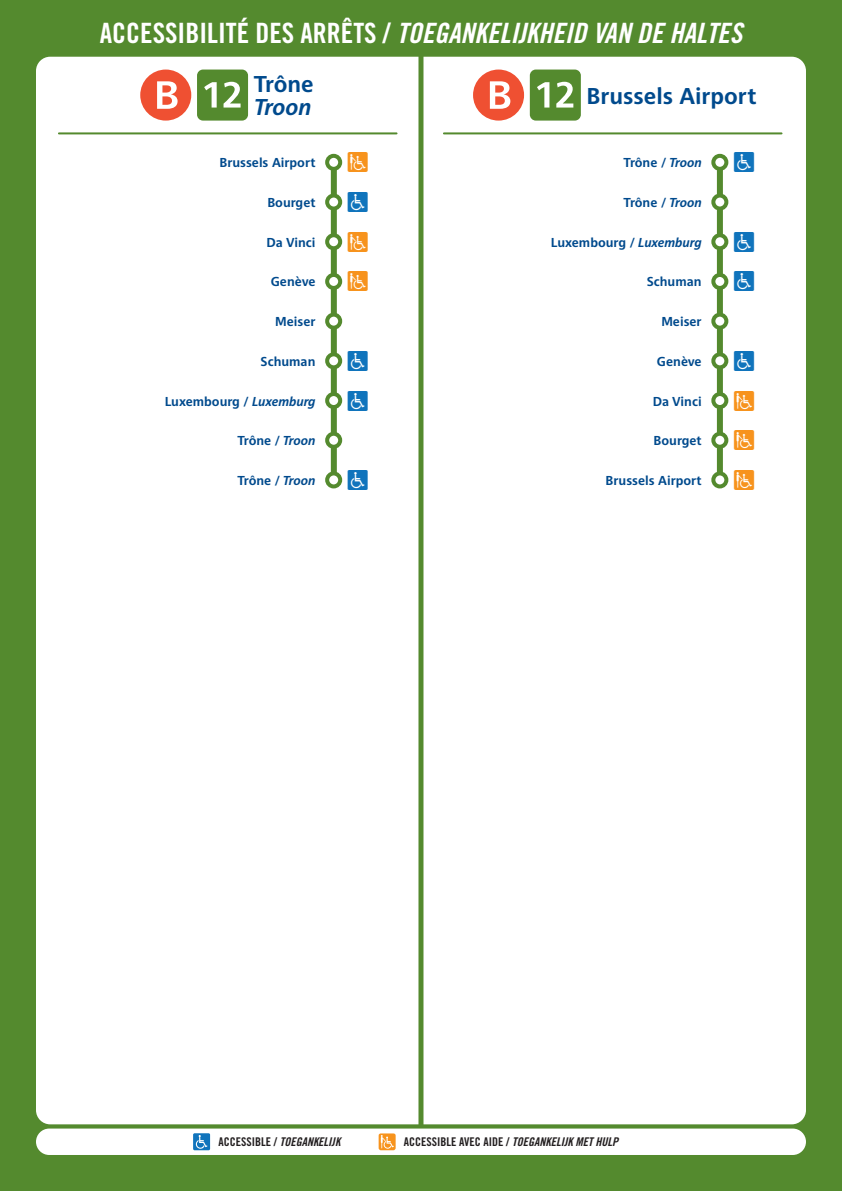
<style>
.page{position:relative;width:842px;height:1191px;background:#548a2e}
.page>*{position:absolute;margin:0;border:0;box-sizing:border-box;transform-origin:0 0}
.t1{font:28px "Trade Gothic LT Std Bd Cn 20 Obl";color:#fff}
.Titre_Arrêt_FR{font:700 23px "Brusseline";color:#004a8d}
.Titre_Arrêt_NL{font:italic 700 23px "Brusseline";letter-spacing:-.01em;color:#004a8d}
.Picto{font:20px "STIB Picto Font";color:#1074bc}
.Picto-2{font:20px "STIB Picto Font";color:#f7931d}
.Gauche_FR_-_NL{font:700 13px "Brusseline";color:#004a8d}
.t2{font:12px "Trade Gothic LT Std Bd Cn 20";color:#231f20}
.t3{font:12px "Trade Gothic LT Std Bd Cn 20 Obl";color:#231f20}
.s1{font-family:"Trade Gothic LT Std Bd Cn 20"}
.s2{font-style:italic}
.s3{font-family:"Trade Gothic LT Std Bd Cn 20 Obl"}
</style>
<div class="page">
<div style="left:36px;top:57px;width:770px;height:1067px;background:#fff;border-radius:14px"></div>
<hr style="left:444px;top:132px;width:337px;height:2px;background:#548a2e">
<hr style="left:59px;top:132px;width:338px;height:2px;background:#548a2e">
<div style="left:418px;top:0;width:5px;height:1129px;background:#548a2e"></div>
<div style="left:717px;top:162px;width:6px;height:318px;background:#548a2e"></div>
<div style="left:331px;top:162px;width:6px;height:317px;background:#548a2e"></div>
<div style="left:327px;top:156px;width:13px;height:13px;background:#fff;border-radius:50%"></div>
<div style="left:325px;top:154px;width:17px;height:17px;border:4px solid #548a2e;border-radius:50%"></div>
<div style="left:327px;top:195px;width:13px;height:13px;background:#fff;border-radius:50%"></div>
<div style="left:325px;top:193px;width:17px;height:17px;border:4px solid #548a2e;border-radius:50%"></div>
<div style="left:327px;top:235px;width:13px;height:13px;background:#fff;border-radius:50%"></div>
<div style="left:325px;top:233px;width:17px;height:17px;border:4px solid #548a2e;border-radius:50%"></div>
<div style="left:327px;top:275px;width:13px;height:13px;background:#fff;border-radius:50%"></div>
<div style="left:325px;top:273px;width:17px;height:17px;border:4px solid #548a2e;border-radius:50%"></div>
<div style="left:327px;top:315px;width:13px;height:13px;background:#fff;border-radius:50%"></div>
<div style="left:325px;top:313px;width:17px;height:17px;border:4px solid #548a2e;border-radius:50%"></div>
<div style="left:327px;top:354px;width:13px;height:13px;background:#fff;border-radius:50%"></div>
<div style="left:325px;top:352px;width:17px;height:17px;border:4px solid #548a2e;border-radius:50%"></div>
<div style="left:327px;top:394px;width:13px;height:13px;background:#fff;border-radius:50%"></div>
<div style="left:325px;top:392px;width:17px;height:17px;border:4px solid #548a2e;border-radius:50%"></div>
<div style="left:327px;top:434px;width:13px;height:13px;background:#fff;border-radius:50%"></div>
<div style="left:325px;top:432px;width:17px;height:17px;border:4px solid #548a2e;border-radius:50%"></div>
<div style="left:327px;top:473px;width:13px;height:13px;background:#fff;border-radius:50%"></div>
<div style="left:325px;top:471px;width:17px;height:17px;border:4px solid #548a2e;border-radius:50%"></div>
<div style="left:713px;top:156px;width:13px;height:13px;background:#fff;border-radius:50%"></div>
<div style="left:711px;top:154px;width:17px;height:17px;border:4px solid #548a2e;border-radius:50%"></div>
<div style="left:713px;top:195px;width:13px;height:13px;background:#fff;border-radius:50%"></div>
<div style="left:711px;top:193px;width:17px;height:17px;border:4px solid #548a2e;border-radius:50%"></div>
<div style="left:713px;top:235px;width:13px;height:13px;background:#fff;border-radius:50%"></div>
<div style="left:711px;top:233px;width:17px;height:17px;border:4px solid #548a2e;border-radius:50%"></div>
<div style="left:713px;top:275px;width:13px;height:13px;background:#fff;border-radius:50%"></div>
<div style="left:711px;top:273px;width:17px;height:17px;border:4px solid #548a2e;border-radius:50%"></div>
<div style="left:713px;top:315px;width:13px;height:13px;background:#fff;border-radius:50%"></div>
<div style="left:711px;top:313px;width:17px;height:17px;border:4px solid #548a2e;border-radius:50%"></div>
<div style="left:713px;top:354px;width:13px;height:13px;background:#fff;border-radius:50%"></div>
<div style="left:711px;top:352px;width:17px;height:17px;border:4px solid #548a2e;border-radius:50%"></div>
<div style="left:713px;top:394px;width:13px;height:13px;background:#fff;border-radius:50%"></div>
<div style="left:711px;top:392px;width:17px;height:17px;border:4px solid #548a2e;border-radius:50%"></div>
<div style="left:713px;top:434px;width:13px;height:13px;background:#fff;border-radius:50%"></div>
<div style="left:711px;top:432px;width:17px;height:17px;border:4px solid #548a2e;border-radius:50%"></div>
<div style="left:713px;top:473px;width:13px;height:13px;background:#fff;border-radius:50%"></div>
<div style="left:711px;top:471px;width:17px;height:17px;border:4px solid #548a2e;border-radius:50%"></div>
<div style="left:140px;top:70px;width:51px;height:51px;background:#ef5032;border-radius:50%"></div>
<svg style="left:157px;top:81px;width:21px;height:28px"></svg>
<div style="left:197px;top:70px;width:51px;height:51px;background:#548a2e;border-radius:6px"></div>
<svg style="left:204px;top:82px;width:13px;height:26px"></svg>
<svg style="left:224px;top:82px;width:17px;height:26px"></svg>
<div style="left:473px;top:70px;width:51px;height:51px;background:#ef5032;border-radius:50%"></div>
<svg style="left:490px;top:81px;width:20px;height:28px"></svg>
<div style="left:530px;top:70px;width:51px;height:51px;background:#548a2e;border-radius:6px"></div>
<svg style="left:537px;top:82px;width:12px;height:26px"></svg>
<svg style="left:556px;top:82px;width:17px;height:26px"></svg>
<div style="left:36px;top:1128px;width:770px;height:27px;background:#fff;border-radius:13px"></div>
<div style="left:193px;top:1133px;width:17px;height:17px;background:#1074bc"></div>
<svg style="left:196px;top:1135px;width:11px;height:13px"></svg>
<svg style="left:379px;top:1133px;width:17px;height:17px"></svg>
<h1 class="t1" style="left:100px;top:16px;width:644px"><span class="s1">ACCESSIBILITÉ DES ARRÊTS /</span> TOEGANKELIJKHEID VAN DE HALTES</h1>
<p class="Titre_Arrêt_FR" style="left:254px;top:71px;width:61px">Trône</p>
<p class="Titre_Arrêt_NL" style="left:254px;top:94px;width:59px">Troon</p>
<p class="Gauche_FR_-_NL" style="left:219px;top:155px;width:98px">Brussels Airport</p>
<p class="Picto-2" style="left:348px;top:152px;width:21px">2</p>
<p class="Gauche_FR_-_NL" style="left:267px;top:195px;width:50px">Bourget</p>
<p class="Picto" style="left:348px;top:192px;width:21px">1</p>
<p class="Gauche_FR_-_NL" style="left:267px;top:235px;width:50px">Da Vinci</p>
<p class="Picto-2" style="left:348px;top:232px;width:21px">2</p>
<p class="Gauche_FR_-_NL" style="left:271px;top:274px;width:46px">Genève</p>
<p class="Picto-2" style="left:348px;top:271px;width:21px">2</p>
<p class="Gauche_FR_-_NL" style="left:275px;top:314px;width:42px">Meiser</p>
<p class="Gauche_FR_-_NL" style="left:261px;top:354px;width:56px">Schuman</p>
<p class="Picto" style="left:348px;top:351px;width:21px">1</p>
<p class="Gauche_FR_-_NL" style="left:165px;top:393px;width:152px">Luxembourg / <span class="s2">Luxemburg</span></p>
<p class="Picto" style="left:348px;top:390px;width:21px">1</p>
<p class="Gauche_FR_-_NL" style="left:237px;top:433px;width:80px">Trône / <span class="s2">Troon</span></p>
<p class="Gauche_FR_-_NL" style="left:237px;top:473px;width:80px">Trône / <span class="s2">Troon</span></p>
<p class="Picto" style="left:348px;top:470px;width:21px">1</p>
<p class="Titre_Arrêt_FR" style="left:586px;top:83px;width:171px">Brussels Airport</p>
<p class="Gauche_FR_-_NL" style="left:624px;top:155px;width:80px">Trône / <span class="s2">Troon</span></p>
<p class="Picto" style="left:734px;top:152px;width:21px">1</p>
<p class="Gauche_FR_-_NL" style="left:624px;top:195px;width:80px">Trône / <span class="s2">Troon</span></p>
<p class="Gauche_FR_-_NL" style="left:551px;top:235px;width:152px">Luxembourg / <span class="s2">Luxemburg</span></p>
<p class="Picto" style="left:734px;top:232px;width:21px">1</p>
<p class="Gauche_FR_-_NL" style="left:647px;top:274px;width:56px">Schuman</p>
<p class="Picto" style="left:734px;top:271px;width:21px">1</p>
<p class="Gauche_FR_-_NL" style="left:661px;top:314px;width:42px">Meiser</p>
<p class="Gauche_FR_-_NL" style="left:657px;top:354px;width:46px">Genève</p>
<p class="Picto" style="left:734px;top:351px;width:21px">1</p>
<p class="Gauche_FR_-_NL" style="left:653px;top:393px;width:50px">Da Vinci</p>
<p class="Picto-2" style="left:734px;top:390px;width:21px">2</p>
<p class="Gauche_FR_-_NL" style="left:653px;top:433px;width:50px">Bourget</p>
<p class="Picto-2" style="left:734px;top:430px;width:21px">2</p>
<p class="Gauche_FR_-_NL" style="left:606px;top:473px;width:98px">Brussels Airport</p>
<p class="Picto-2" style="left:734px;top:470px;width:21px">2</p>
<p class="t3" style="left:218px;top:1134px;width:123px"><span class="s1">ACCESSIBLE /</span> TOEGANKELIJK</p>
<p class="t2" style="left:404px;top:1134px;width:216px">ACCESSIBLE AVEC AIDE / <span class="s3">TOEGANKELIJK MET HULP</span></p>
</div>
